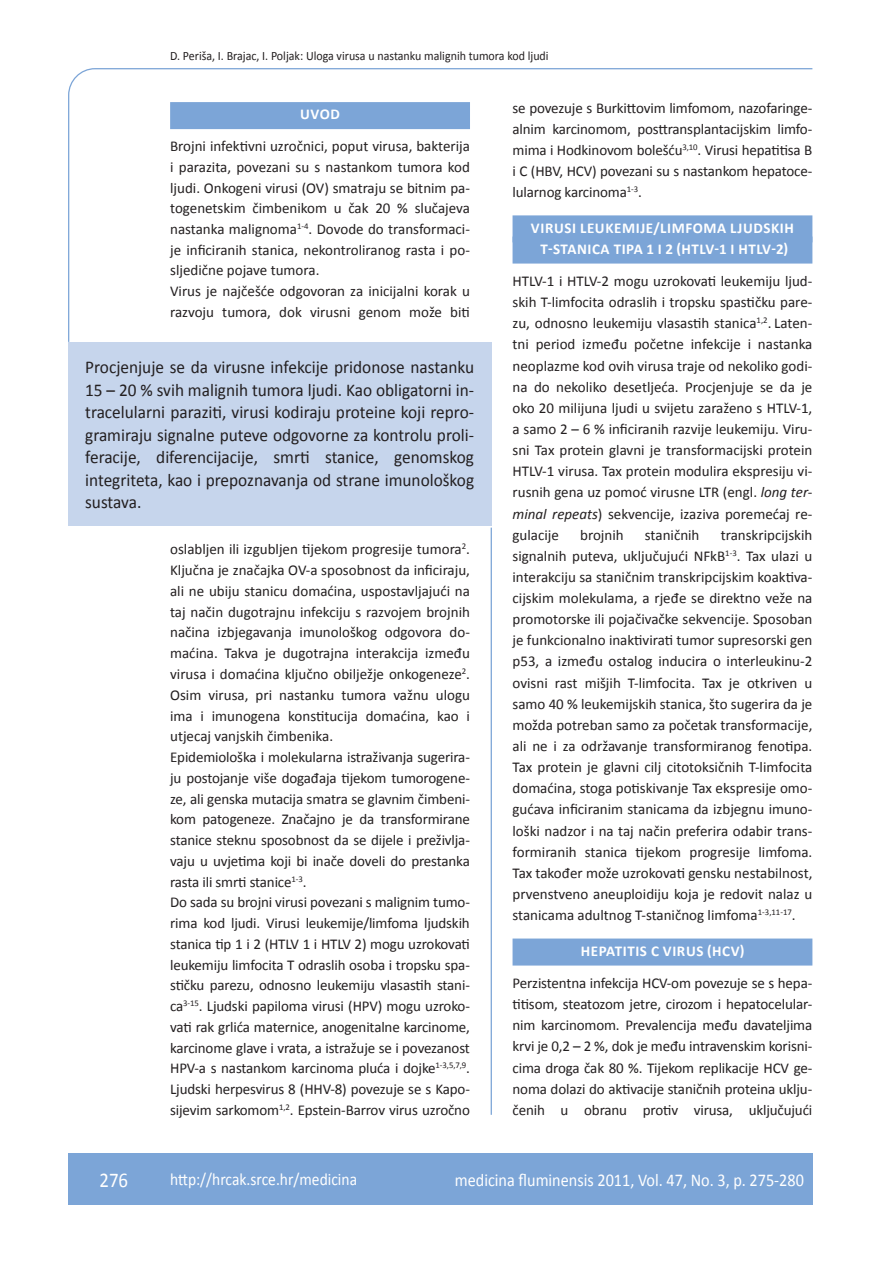
<style>
.page{position:relative;width:889px;height:1268px;background:#fff}
.page>*{position:absolute;margin:0;border:0;box-sizing:border-box;transform-origin:0 0}
.t1{font:21px "Calibri";color:#fff;scale:.9 1}
.anterfile{font:18px/22.5px "Calibri";color:#231f20;text-align:justify;scale:.96 1}
.t2{font:18px "Calibri";color:#fff;scale:.9 1}
.t3{font:17.25px "Calibri";color:#fff;scale:.9 1}
.osnovni_tekst{font:15px/21.1px "Calibri";letter-spacing:-.01em;color:#231f20;text-align:justify}
.naslov_ruler{font:700 15px "Calibri";letter-spacing:.04em;color:#fff}
.glava{font:12.75px "Calibri";color:#231f20;scale:.94 1}
.s1{font-style:italic}
</style>
<div class="page">
<svg style="left:68px;top:68px;width:745px;height:275px"></svg>
<hr style="left:490px;top:527px;width:2px;height:587px;background:#7ca5d7">
<div style="left:68px;top:1152px;width:744px;height:51px;background:#7ca5d7"></div>
<div style="left:170px;top:102px;width:300px;height:27px;background:#7ca5d7"></div>
<div style="left:68px;top:342px;width:423px;height:184px;background:#c6d5ec"></div>
<div style="left:512px;top:215px;width:300px;height:27px;background:#7ca5d7"></div>
<div style="left:512px;top:236px;width:300px;height:27px;background:#7ca5d7"></div>
<div style="left:512px;top:938px;width:300px;height:27px;background:#7ca5d7"></div>
<p class="glava" style="left:170px;top:47px;width:404px">D. Periša, I. Brajac, I. Poljak: Uloga virusa u nastanku malignih tumora kod ljudi</p>
<p class="naslov_ruler" style="left:300px;top:105px;width:41px">UVOD</p>
<p class="osnovni_tekst" style="left:170px;top:135px;width:301px;line-height:20.7px">Brojni infektivni uzročnici, poput virusa, bakterija i parazita, povezani su s nastankom tumora kod ljudi. Onkogeni virusi (OV) smatraju se bitnim pa&shy;togenetskim čimbenikom u čak 20 % slučajeva nastanka malignoma<sup>1-4</sup>. Dovode do transformaci&shy;je inficiranih stanica, nekontroliranog rasta i po&shy;sljedične pojave tumora.</p>
<p class="osnovni_tekst" style="left:170px;top:280px;width:301px;line-height:20.7px">Virus je najčešće odgovoran za inicijalni korak u razvoju tumora, dok virusni genom može biti</p>
<p class="anterfile" style="left:85px;top:355px;width:407px">Procjenjuje se da virusne infekcije pridonose nastanku 15 – 20 % svih malignih tumora ljudi. Kao obligatorni in&shy;tracelularni paraziti, virusi kodiraju proteine koji repro&shy;gramiraju signalne puteve odgovorne za kontrolu proli&shy;feracije, diferencijacije, smrti stanice, genomskog integriteta, kao i prepoznavanja od strane imunološkog sustava.</p>
<p class="osnovni_tekst" style="left:170px;top:538px;width:301px;line-height:20.7px">oslabljen ili izgubljen tijekom progresije tumora<sup>2</sup>.<br>Ključna je značajka OV-a sposobnost da inficiraju, ali ne ubiju stanicu domaćina, uspostavljajući na taj način dugotrajnu infekciju s razvojem brojnih načina izbjegavanja imunološkog odgovora do&shy;maćina. Takva je dugotrajna interakcija između virusa i domaćina ključno obilježje onkogeneze<sup>2</sup>.<br>Osim virusa, pri nastanku tumora važnu ulogu ima i imunogena konstitucija domaćina, kao i utjecaj vanjskih čimbenika.</p>
<p class="osnovni_tekst" style="left:170px;top:745px;width:301px;line-height:20.7px">Epidemiološka i molekularna istraživanja sugerira&shy;ju postojanje više događaja tijekom tumorogene&shy;ze, ali genska mutacija smatra se glavnim čimbeni&shy;kom patogeneze. Značajno je da transformirane stanice steknu sposobnost da se dijele i preživlja&shy;vaju u uvjetima koji bi inače doveli do prestanka rasta ili smrti stanice<sup>1-3</sup>.</p>
<p class="osnovni_tekst" style="left:170px;top:891px;width:301px;line-height:20.7px">Do sada su brojni virusi povezani s malignim tumo&shy;rima kod ljudi. Virusi leukemije/limfoma ljudskih stanica tip 1 i 2 (HTLV 1 i HTLV 2) mogu uzrokovati leukemiju limfocita T odraslih osoba i tropsku spa&shy;stičku parezu, odnosno leukemiju vlasastih stani&shy;ca<sup>3-15</sup>. Ljudski papiloma virusi (HPV) mogu uzroko&shy;vati rak grlića maternice, anogenitalne karcinome, karcinome glave i vrata, a istražuje se i povezanost HPV-a s nastankom karcinoma pluća i dojke<sup>1-3,5,7,9</sup>.<br>Ljudski herpesvirus 8 (HHV-8) povezuje se s Kapo&shy;sijevim sarkomom<sup>1,2</sup>. Epstein-Barrov virus uzročno</p>
<p class="osnovni_tekst" style="left:512px;top:97px;width:301px">se povezuje s Burkittovim limfomom, nazofaringe&shy;alnim karcinomom, posttransplantacijskim limfo&shy;mima i Hodkinovom bolešću<sup>3,10</sup>. Virusi hepatitisa B i C (HBV, HCV) povezani su s nastankom hepatoce&shy;lularnog karcinoma<sup>1-3</sup>.</p>
<p class="naslov_ruler" style="left:531px;top:218px;width:264px">VIRUSI LEUKEMIJE/LIMFOMA LJUDSKIH</p>
<p class="naslov_ruler" style="left:540px;top:239px;width:249px">T-STANICA TIPA 1 I 2 (HTLV-1 I HTLV-2)</p>
<p class="osnovni_tekst" style="left:512px;top:270px;width:301px">HTLV-1 i HTLV-2 mogu uzrokovati leukemiju ljud&shy;skih T-limfocita odraslih i tropsku spastičku pare&shy;zu, odnosno leukemiju vlasastih stanica<sup>1,2</sup>. Laten&shy;tni period između početne infekcije i nastanka neoplazme kod ovih virusa traje od nekoliko godi&shy;na do nekoliko desetljeća. Procjenjuje se da je oko 20 milijuna ljudi u svijetu zaraženo s HTLV-1, a samo 2 – 6 % inficiranih razvije leukemiju. Viru&shy;sni Tax protein glavni je transformacijski protein HTLV-1 virusa. Tax protein modulira ekspresiju vi&shy;rusnih gena uz pomoć virusne LTR (engl. <span class="s1">long ter&shy;minal repeats</span>) sekvencije, izaziva poremećaj re&shy;gulacije</p>
<p class="osnovni_tekst" style="left:580px;top:523px;width:45px">brojnih</p>
<p class="osnovni_tekst" style="left:645px;top:523px;width:56px">staničnih</p>
<p class="osnovni_tekst" style="left:512px;top:523px;width:301px;text-indent:208px">transkripcijskih signalnih puteva, uključujući NFkB<sup>1-3</sup>. Tax ulazi u interakciju sa staničnim transkripcijskim koaktiva&shy;cijskim molekulama, a rjeđe se direktno veže na promotorske ili pojačivačke sekvencije. Sposoban je funkcionalno inaktivirati tumor supresorski gen p53, a između ostalog inducira o interleukinu-2 ovisni rast mišjih T-limfocita. Tax je otkriven u samo 40 % leukemijskih stanica, što sugerira da je možda potreban samo za početak transformacije, ali ne i za održavanje transformiranog fenotipa.<br>Tax protein je glavni cilj citotoksičnih T-limfocita domaćina, stoga potiskivanje Tax ekspresije omo&shy;gućava inficiranim stanicama da izbjegnu imuno&shy;loški nadzor i na taj način preferira odabir trans&shy;formiranih stanica tijekom progresije limfoma.<br>Tax također može uzrokovati gensku nestabilnost, prvenstveno aneuploidiju koja je redovit nalaz u stanicama adultnog T-staničnog limfoma<sup>1-3,11-17</sup>.</p>
<p class="naslov_ruler" style="left:580px;top:941px;width:165px">HEPATITIS C VIRUS (HCV)</p>
<p class="osnovni_tekst" style="left:512px;top:971px;width:301px">Perzistentna infekcija HCV-om povezuje se s hepa&shy;titisom, steatozom jetre, cirozom i hepatocelular&shy;nim karcinomom. Prevalencija među davateljima krvi je 0,2 – 2 %, dok je među intravenskim korisni&shy;cima droga čak 80 %. Tijekom replikacije HCV ge&shy;noma dolazi do aktivacije staničnih proteina uklju&shy;čenih u obranu protiv virusa, uključujući</p>
<p class="t1" style="left:99px;top:1166px;width:33px">276</p>
<p class="t3" style="left:170px;top:1167px;width:209px">http://hrcak.srce.hr/medicina</p>
<p class="t2" style="left:455px;top:1168px;width:389px">medicina fluminensis 2011, Vol. 47, No. 3, p. 275-280</p>
</div>
